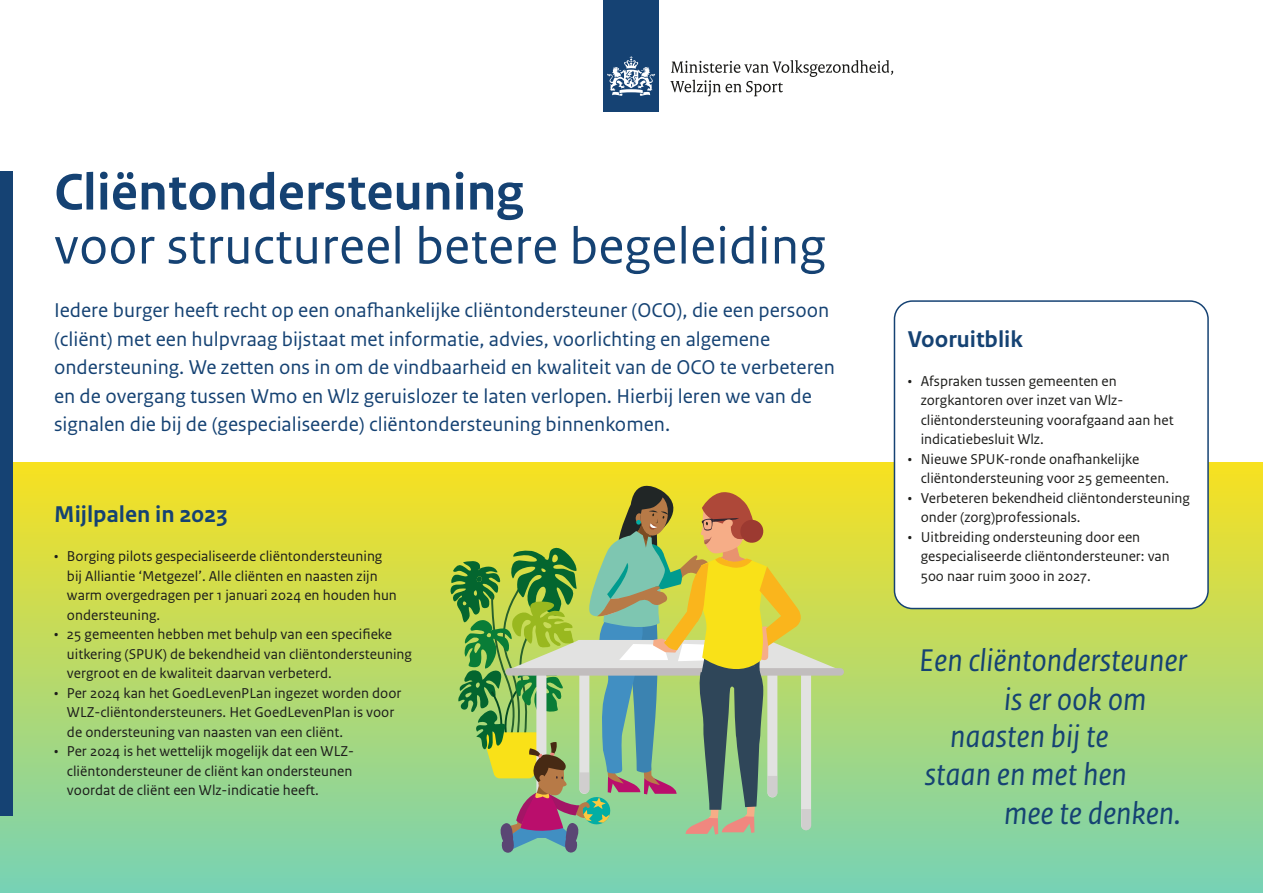
<style>
.page{position:relative;width:1263px;height:893px;background:#fff}
.page>*{position:absolute;margin:0;border:0;box-sizing:border-box;transform-origin:0 0}
.H1_koptekst{font:54px/54px "Rijksoverheid Sans Text";color:#154273}
.P_Quote{font:italic 33px "Rijksoverheid Sans Text";color:#154273}
.H2_tussenkop{font:700 24px "Rijksoverheid Sans Text";color:#154273}
.P_Intro{font:21px/28.5px "Rijksoverheid Sans Text";color:#154273}
.t1{font:15px/19.5px "Rijksoverheid Sans Text";color:#1d1d1b}
.s1{font-weight:700}
</style>
<div class="page">
<div style="left:0;top:462px;width:1263px;height:431px;background:linear-gradient(to bottom,#f8e11f,#76d2b6)"></div>
<div style="left:0;top:171px;width:13px;height:645px;background:#154273"></div>
<div style="left:603px;top:0;width:56px;height:112px;background:#154273"></div>
<svg style="left:607px;top:56px;width:48px;height:40px"></svg>
<svg style="left:670px;top:60px;width:223px;height:36px"></svg>
<div style="left:894px;top:301px;width:314px;height:307px;background:#fff;border-radius:18px"></div>
<div style="left:894px;top:300px;width:315px;height:309px;border:2px solid #154273;border-radius:18px"></div>
<svg style="left:450px;top:483px;width:392px;height:370px;background:#a7be6b"></svg>
<h1 class="H1_koptekst" style="left:54px;top:166px;width:773px"><span class="s1">Cliëntondersteuning<br></span>voor structureel betere begeleiding</h1>
<p class="P_Intro" style="left:54px;top:297px;width:782px">Iedere burger heeft recht op een onafhankelijke cliëntondersteuner (OCO), die een persoon (cliënt) met een hulpvraag bijstaat met informatie, advies, voorlichting en algemene ondersteuning. We zetten ons in om de vindbaarheid en kwaliteit van de OCO te verbeteren en de overgang tussen Wmo en Wlz geruislozer te laten verlopen. Hierbij leren we van de signalen die bij de (gespecialiseerde) cliëntondersteuning binnenkomen.</p>
<h2 class="H2_tussenkop" style="left:54px;top:501px;width:175px">Mijlpalen in 2023</h2>
<p class="t1" style="left:67px;top:547px;width:331px;text-indent:-13px">• Borging pilots gespecialiseerde cliëntondersteuning bij Alliantie ‘Metgezel’. Alle cliënten en naasten zijn warm overgedragen per 1 januari 2024 en houden hun ondersteuning.</p>
<p class="t1" style="left:67px;top:625px;width:346px;text-indent:-13px">• 25 gemeenten hebben met behulp van een specifieke uitkering (SPUK) de bekendheid van cliëntondersteuning vergroot en de kwaliteit daarvan verbeterd.</p>
<p class="t1" style="left:67px;top:683px;width:336px;text-indent:-13px">• Per 2024 kan het GoedLevenPLan ingezet worden door<br>WLZ-cliëntondersteuners. Het GoedLevenPlan is voor de ondersteuning van naasten van een cliënt.</p>
<p class="t1" style="left:67px;top:742px;width:289px;text-align:justify;text-indent:-13px">• Per 2024 is het wettelijk mogelijk dat een WLZ&shy;cliëntondersteuner de cliënt kan ondersteunen voordat de cliënt een Wlz-indicatie heeft.</p>
<h2 class="H2_tussenkop" style="left:908px;top:325px;width:116px">Vooruitblik</h2>
<p class="t1" style="left:921px;top:371px;width:254px;text-indent:-13px">• Afspraken tussen gemeenten en zorgkantoren over inzet van Wlz&shy;cliëntondersteuning voorafgaand aan het indicatiebesluit Wlz.</p>
<p class="t1" style="left:921px;top:449px;width:250px;text-indent:-13px">• Nieuwe SPUK-ronde onafhankelijke cliëntondersteuning voor 25 gemeenten.</p>
<p class="t1" style="left:921px;top:488px;width:271px;text-indent:-13px">• Verbeteren bekendheid cliëntondersteuning onder (zorg)professionals.</p>
<p class="t1" style="left:921px;top:527px;width:251px;text-indent:-13px">• Uitbreiding ondersteuning door een gespecialiseerde cliëntondersteuner: van<br>500 naar ruim 3000 in 2027.</p>
<p class="P_Quote" style="left:919px;top:642px;width:269px">Een cliëntondersteuner</p>
<p class="P_Quote" style="left:1004px;top:680px;width:144px">is er ook om</p>
<p class="P_Quote" style="left:950px;top:718px;width:160px">naasten bij te</p>
<p class="P_Quote" style="left:925px;top:756px;width:204px">staan en met hen</p>
<p class="P_Quote" style="left:1004px;top:794px;width:178px">mee te denken.</p>
</div>
